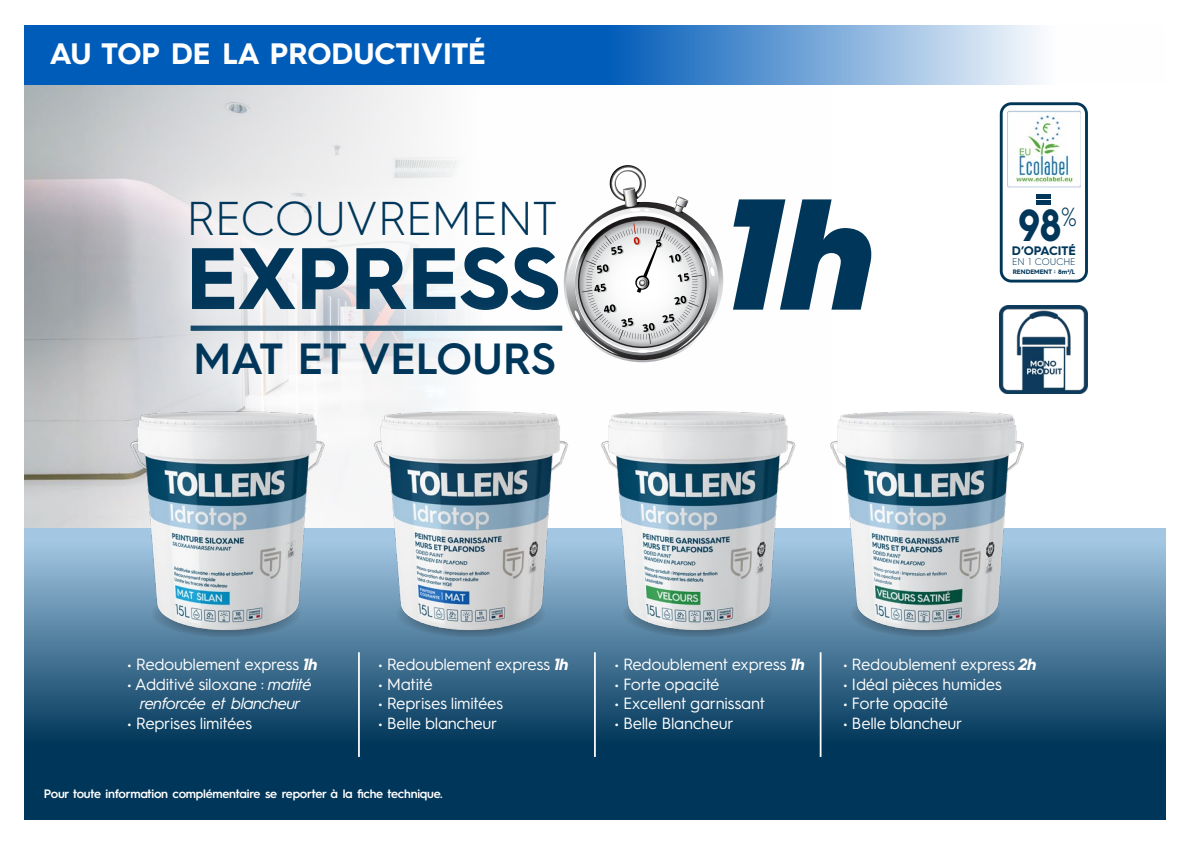
<style>
.page{position:relative;width:1191px;height:844px;background:#fff}
.page>*{position:absolute;margin:0;border:0;box-sizing:border-box;transform-origin:0 0}
.t1{font:700 87.15px "Hurme Geometric Sans 3";letter-spacing:-.005em;color:#003659}
.t2{font:300 47.6px "Hurme Geometric Sans 3";color:#003659}
.t3{font:700 44.98px "Hurme Geometric Sans 3";color:#003659;scale:.83 1}
.t4{font:600 43.75px "Hurme Geometric Sans 3";color:#003659}
.t5{font:700 29.57px "Hurme Geometric Sans 3";color:#fff}
.t6{font:16.28px "Hurme Geometric Sans 3";letter-spacing:-.02em;color:#fff}
.t7{font:italic 16.28px/19.4px "Hurme Geometric Sans 3";letter-spacing:-.02em;color:#fff;text-align:center}
.t8{font:700 12.42px "Hurme Geometric Sans 3";color:#003659}
.t9{font:600 12.25px "Hurme Geometric Sans 3";letter-spacing:-.02em;color:#fff}
.t10{font:300 9.62px "Hurme Geometric Sans 3";color:#003659}
.t11{font:700 6.48px "Hurme Geometric Sans 3";color:#003659}
.s1{font-weight:900;font-style:italic;font-size:158.03px}
.s2{font-weight:700;font-style:italic}
.s3{font-style:normal}
</style>
<div class="page">
<img style="left:25px;top:84px;width:807px;height:444px">
<svg style="left:25px;top:528px;width:1141px;height:291px;background:#2a5b7c"></svg>
<svg style="left:25px;top:25px;width:1015px;height:59px;background:#337cc6"></svg>
<div style="left:157px;top:167px;width:434px;height:177px;background:#fff;opacity:.62"></div>
<div style="left:673px;top:136px;width:259px;height:237px;background:#fff"></div>
<svg style="left:563px;top:165px;width:160px;height:197px"></svg>
<hr style="left:358px;top:652px;width:2px;height:104px;background:#fff">
<hr style="left:594px;top:652px;width:2px;height:104px;background:#fff">
<hr style="left:819px;top:652px;width:2px;height:104px;background:#fff">
<div style="left:146px;top:293px;width:457px;height:132px;background:#fff;opacity:.62"></div>
<img style="left:999px;top:305px;width:89px;height:88px">
<div style="left:999px;top:102px;width:89px;height:180px;border:3px solid #003657;border-radius:10px"></div>
<img style="left:1007px;top:110px;width:73px;height:78px">
<hr style="left:1036px;top:194px;width:15px;height:4px;background:#003659">
<hr style="left:1036px;top:200px;width:15px;height:4px;background:#003659">
<div style="left:396px;top:589px;width:150px;height:48px;background:#4e7591;border-radius:50%"></div>
<img style="left:372px;top:408px;width:198px;height:224px">
<div style="left:151px;top:589px;width:150px;height:48px;background:#4e7591;border-radius:50%"></div>
<img style="left:127px;top:408px;width:198px;height:224px">
<div style="left:622px;top:589px;width:150px;height:48px;background:#4e7590;border-radius:50%"></div>
<img style="left:599px;top:408px;width:197px;height:224px">
<div style="left:850px;top:589px;width:150px;height:48px;background:#4e7590;border-radius:50%"></div>
<img style="left:827px;top:408px;width:197px;height:224px">
<h3 class="t5" style="left:50px;top:33px;width:437px">AU TOP DE LA PRODUCTIVITÉ</h3>
<h1 class="t1" style="left:186px;top:217px;width:693px">EXPRESS <span class="s1">1h</span></h1>
<h3 class="t4" style="left:193px;top:328px;width:364px">MAT ET VELOURS</h3>
<h2 class="t2" style="left:187px;top:186px;width:372px">RECOUVREMENT</h2>
<h3 class="t3" style="left:1018px;top:194px;width:72px">98<sup>%</sup></h3>
<p class="t11" style="left:1012px;top:267px;width:64px">RENDEMENT : 8m²/L</p>
<p class="t8" style="left:1012px;top:242px;width:65px">D’OPACITÉ</p>
<p class="t10" style="left:1012px;top:255px;width:65px">EN 1 COUCHE</p>
<p class="t6" style="left:127px;top:652px;width:192px">• Redoublement express <span class="s2">1h</span></p>
<p class="t7" style="left:127px;top:673px;width:186px"><span class="s3">• Additivé siloxane :</span> matité renforcée et blancheur</p>
<p class="t6" style="left:127px;top:711px;width:126px">• Reprises limitées</p>
<p class="t6" style="left:378px;top:652px;width:192px">• Redoublement express <span class="s2">1h</span></p>
<p class="t6" style="left:378px;top:672px;width:56px">• Matité</p>
<p class="t6" style="left:378px;top:691px;width:126px">• Reprises limitées</p>
<p class="t6" style="left:378px;top:711px;width:121px">• Belle blancheur</p>
<p class="t9" style="left:44px;top:784px;width:400px">Pour toute information complémentaire se reporter à la fiche technique.</p>
<p class="t6" style="left:614px;top:652px;width:192px">• Redoublement express <span class="s2">1h</span></p>
<p class="t6" style="left:614px;top:672px;width:107px">• Forte opacité</p>
<p class="t6" style="left:614px;top:691px;width:152px">• Excellent garnissant</p>
<p class="t6" style="left:614px;top:711px;width:121px">• Belle Blancheur</p>
<p class="t6" style="left:843px;top:652px;width:195px">• Redoublement express <span class="s2">2h</span></p>
<p class="t6" style="left:843px;top:672px;width:160px">• Idéal pièces humides</p>
<p class="t6" style="left:843px;top:691px;width:107px">• Forte opacité</p>
<p class="t6" style="left:843px;top:711px;width:121px">• Belle blancheur</p>
</div>
